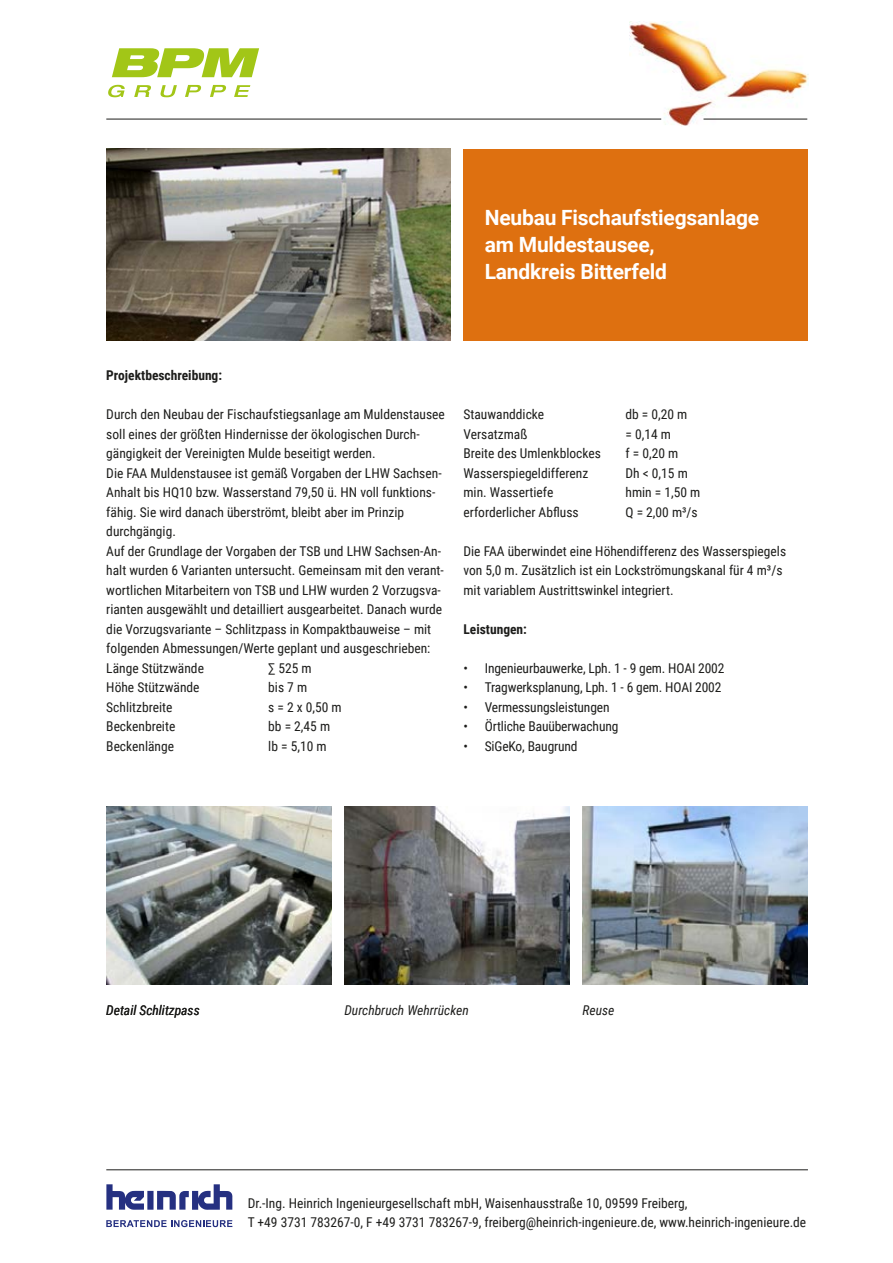
<style>
.page{position:relative;width:893px;height:1263px;background:#fff}
.page>*{position:absolute;margin:0;border:0;box-sizing:border-box;transform-origin:0 0}
.t1{font:700 21px/27px "Roboto";letter-spacing:-.01em;color:#fff}
.t2{font:13.5px/19.5px "Roboto Condensed";color:#1d1d1b}
.t3{font:italic 13.5px "Roboto Condensed";color:#1d1d1b}
.t4{font:700 13.5px "Roboto Condensed";color:#1d1d1b}
</style>
<div class="page">
<img style="left:629px;top:21px;width:179px;height:105px">
<svg style="left:112px;top:48px;width:147px;height:29px"></svg>
<svg style="left:108px;top:85px;width:17px;height:12px"></svg>
<svg style="left:160px;top:85px;width:17px;height:12px"></svg>
<svg style="left:134px;top:85px;width:17px;height:12px"></svg>
<svg style="left:210px;top:85px;width:16px;height:12px"></svg>
<svg style="left:234px;top:85px;width:16px;height:12px"></svg>
<svg style="left:185px;top:85px;width:16px;height:12px"></svg>
<hr style="left:106px;top:119px;width:555px;height:1px;background:#1d1d1b">
<hr style="left:703px;top:119px;width:104px;height:1px;background:#1d1d1b">
<div style="left:463px;top:149px;width:345px;height:191px;background:#de7010"></div>
<hr style="left:106px;top:1169px;width:702px;height:1px;background:#1d1d1b">
<img style="left:106px;top:149px;width:345px;height:191px">
<svg style="left:106px;top:1184px;width:126px;height:26px"></svg>
<svg style="left:106px;top:1220px;width:126px;height:7px"></svg>
<img style="left:106px;top:806px;width:226px;height:179px">
<img style="left:344px;top:806px;width:226px;height:179px">
<img style="left:583px;top:806px;width:225px;height:179px">
<h1 class="t1" style="left:485px;top:204px;width:276px">Neubau Fischaufstiegsanlage am Muldestausee,<br>Landkreis Bitterfeld</h1>
<p class="t4" style="left:106px;top:366px;width:117px">Projektbeschreibung:</p>
<p class="t2" style="left:106px;top:404px;width:340px">Durch den Neubau der Fischaufstiegsanlage am Muldenstausee soll eines der größten Hindernisse der ökologischen Durch&shy;gängigkeit der Vereinigten Mulde beseitigt werden.<br>Die FAA Muldenstausee ist gemäß Vorgaben der LHW Sachsen-Anhalt bis HQ10 bzw. Wasserstand 79,50 ü. HN voll funktions&shy;fähig. Sie wird danach überströmt, bleibt aber im Prinzip durchgängig.<br>Auf der Grundlage der Vorgaben der TSB und LHW Sachsen-An&shy;halt wurden 6 Varianten untersucht. Gemeinsam mit den verant&shy;wortlichen Mitarbeitern von TSB und LHW wurden 2 Vorzugsva&shy;rianten ausgewählt und detailliert ausgearbeitet. Danach wurde die Vorzugsvariante – Schlitzpass in Kompaktbauweise – mit folgenden Abmessungen/Werte geplant und ausgeschrieben:<br>Länge Stützwände</p>
<p class="t2" style="left:268px;top:657px;width:45px">∑ 525 m</p>
<p class="t2" style="left:106px;top:677px;width:95px">Höhe Stützwände</p>
<p class="t2" style="left:268px;top:677px;width:40px">bis 7 m</p>
<p class="t2" style="left:106px;top:696px;width:68px">Schlitzbreite</p>
<p class="t2" style="left:268px;top:696px;width:75px">s = 2 x 0,50 m</p>
<p class="t2" style="left:106px;top:716px;width:71px">Beckenbreite</p>
<p class="t2" style="left:268px;top:716px;width:63px">bb = 2,45 m</p>
<p class="t2" style="left:106px;top:735px;width:69px">Beckenlänge</p>
<p class="t2" style="left:268px;top:735px;width:60px">lb = 5,10 m</p>
<p class="t2" style="left:463px;top:404px;width:82px">Stauwanddicke</p>
<p class="t2" style="left:625px;top:404px;width:63px">db = 0,20 m</p>
<p class="t2" style="left:463px;top:423px;width:65px">Versatzmaß</p>
<p class="t2" style="left:625px;top:423px;width:47px">= 0,14 m</p>
<p class="t2" style="left:463px;top:443px;width:139px">Breite des Umlenkblockes</p>
<p class="t2" style="left:625px;top:443px;width:54px">f = 0,20 m</p>
<p class="t2" style="left:463px;top:462px;width:126px">Wasserspiegeldifferenz</p>
<p class="t2" style="left:625px;top:462px;width:64px">Dh &lt; 0,15 m</p>
<p class="t2" style="left:463px;top:482px;width:91px">min. Wassertiefe</p>
<p class="t2" style="left:625px;top:482px;width:76px">hmin = 1,50 m</p>
<p class="t2" style="left:463px;top:501px;width:117px">erforderlicher Abfluss</p>
<p class="t2" style="left:625px;top:501px;width:74px">Q = 2,00 m³/s</p>
<p class="t2" style="left:463px;top:540px;width:324px">Die FAA überwindet eine Höhendifferenz des Wasserspiegels von 5,0 m. Zusätzlich ist ein Lockströmungskanal für 4 m³/s mit variablem Austrittswinkel integriert.</p>
<p class="t4" style="left:463px;top:619px;width:65px">Leistungen:</p>
<p class="t2" style="left:463px;top:657px;width:262px">• Ingenieurbauwerke, Lph. 1 - 9 gem. HOAI 2002</p>
<p class="t2" style="left:463px;top:677px;width:259px">• Tragwerksplanung, Lph. 1 - 6 gem. HOAI 2002</p>
<p class="t2" style="left:463px;top:696px;width:148px">• Vermessungsleistungen</p>
<p class="t2" style="left:463px;top:716px;width:156px">• Örtliche Bauüberwachung</p>
<p class="t2" style="left:463px;top:735px;width:116px">• SiGeKo, Baugrund</p>
<p class="t3" style="left:106px;top:1000px;width:95px">Detail Schlitzpass</p>
<p class="t3" style="left:344px;top:1000px;width:126px">Durchbruch Wehrrücken</p>
<p class="t3" style="left:583px;top:1000px;width:33px">Reuse</p>
<p class="t2" style="left:248px;top:1192px;width:560px">Dr.-Ing. Heinrich Ingenieurgesellschaft mbH, Waisenhausstraße 10, 09599 Freiberg,<br>T +49 3731 783267-0, F +49 3731 783267-9, freiberg@heinrich-ingenieure.de, www.heinrich-ingenieure.de</p>
</div>
